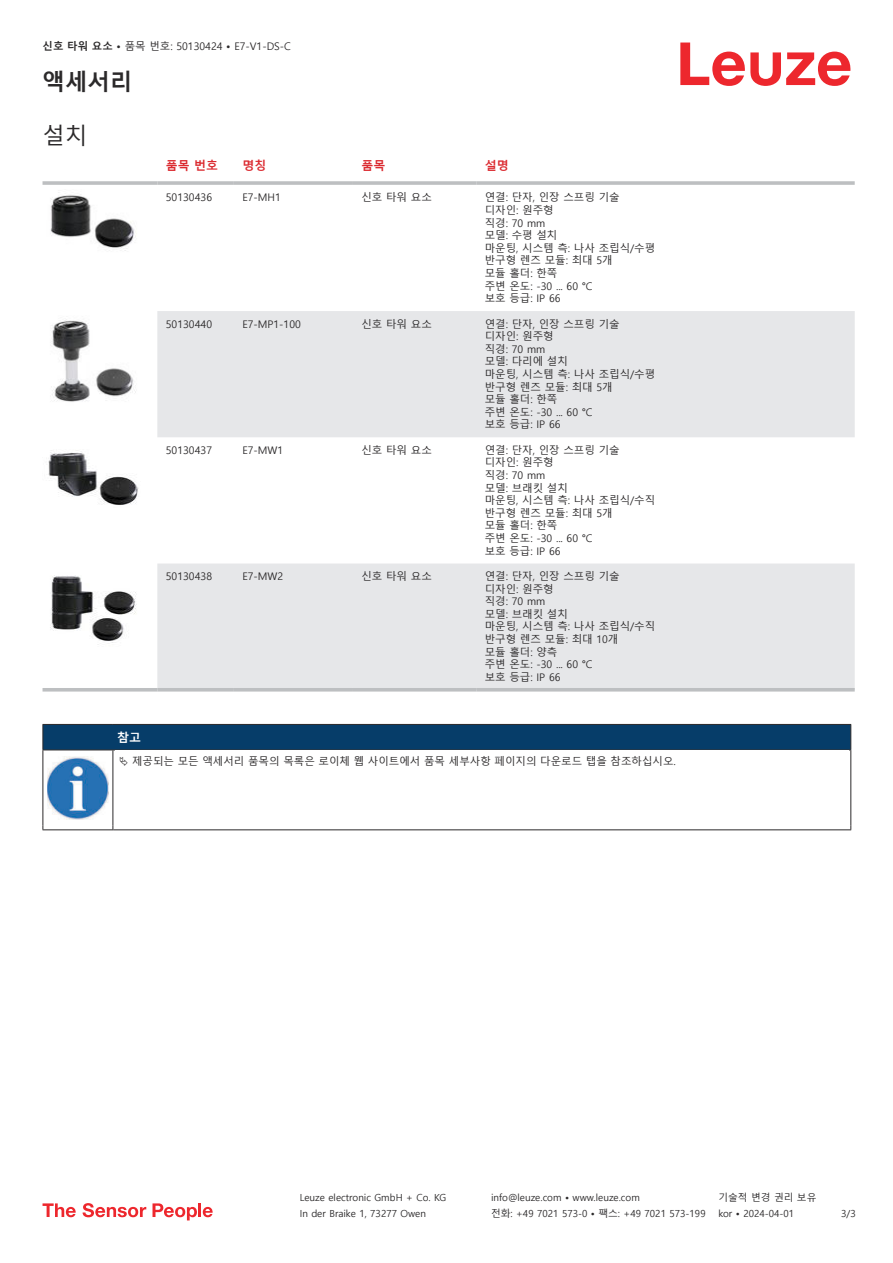
<style>
.page{position:relative;width:893px;height:1263px;background:#fff}
.page>*{position:absolute;margin:0;border:0;box-sizing:border-box;transform-origin:0 0}
.t1{font:700 22.5px "Malgun Gothic";color:#2b292a}
.t2{font:22.5px "Malgun Gothic";color:#2b292a}
.t3{font:700 12px "Malgun Gothic";color:#db2a30}
.t4{font:700 12px "Malgun Gothic";color:#fff}
.t5{font:10.5px/12.6px "Malgun Gothic";color:#2b292a}
.t6{font:9.75px "Malgun Gothic";color:#2b292a}
.s1{font-weight:700}
</style>
<div class="page">
<svg style="left:680px;top:43px;width:170px;height:43px"></svg>
<svg style="left:157px;top:311px;width:698px;height:377px;fill:#e6e7e9"></svg>
<hr style="left:43px;top:181px;width:114px;height:4px;background:#bdbfc1">
<hr style="left:157px;top:181px;width:77px;height:4px;background:#c8cacb">
<hr style="left:234px;top:181px;width:119px;height:4px;background:#c3c5c6">
<hr style="left:353px;top:181px;width:123px;height:4px;background:#bdbfc1">
<hr style="left:476px;top:181px;width:379px;height:4px;background:#c8cacb">
<hr style="left:43px;top:688px;width:114px;height:3px;background:#bdbfc1">
<hr style="left:157px;top:688px;width:77px;height:3px;background:#bdbfc1">
<hr style="left:234px;top:688px;width:119px;height:3px;background:#bdbfc1">
<hr style="left:353px;top:688px;width:123px;height:3px;background:#bdbfc1">
<hr style="left:476px;top:688px;width:379px;height:3px;background:#bdbfc1">
<img style="left:50px;top:192px;width:86px;height:59px">
<img style="left:51px;top:319px;width:85px;height:83px">
<img style="left:48px;top:450px;width:91px;height:55px">
<img style="left:50px;top:575px;width:87px;height:70px">
<div style="left:43px;top:724px;width:808px;height:26px;background:#063d69"></div>
<hr style="left:113px;top:749px;width:738px;height:1px;background:#2b292a">
<hr style="left:43px;top:750px;width:1px;height:75px;background:#2b292a">
<hr style="left:113px;top:750px;width:1px;height:75px;background:#2b292a">
<hr style="left:850px;top:750px;width:1px;height:75px;background:#2b292a">
<hr style="left:43px;top:829px;width:70px;height:1px;background:#2b292a">
<hr style="left:113px;top:829px;width:738px;height:1px;background:#2b292a">
<img style="left:47px;top:756px;width:61px;height:63px">
<svg style="left:43px;top:1203px;width:33px;height:14px"></svg>
<svg style="left:83px;top:1203px;width:63px;height:14px"></svg>
<svg style="left:153px;top:1203px;width:44px;height:17px"></svg>
<hr style="left:198px;top:1203px;width:3px;height:14px;background:#ed272d">
<svg style="left:203px;top:1207px;width:10px;height:10px"></svg>
<p class="t5" style="left:43px;top:40px;width:250px"><span class="s1">신호 타워 요소 •</span> 품목 번호: 50130424 <span class="s1">•</span> E7-V1-DS-C</p>
<h1 class="t1" style="left:43px;top:69px;width:91px">액세서리</h1>
<h1 class="t2" style="left:43px;top:123px;width:46px">설치</h1>
<p class="t3" style="left:166px;top:159px;width:54px">품목 번호</p>
<p class="t3" style="left:242px;top:159px;width:25px">명칭</p>
<p class="t3" style="left:361px;top:159px;width:25px">품목</p>
<p class="t3" style="left:485px;top:159px;width:25px">설명</p>
<p class="t5" style="left:166px;top:191px;width:48px">50130436</p>
<p class="t5" style="left:242px;top:191px;width:40px">E7-MH1</p>
<p class="t5" style="left:361px;top:191px;width:72px">신호 타워 요소</p>
<p class="t5" style="left:485px;top:191px;width:172px">연결: 단자, 인장 스프링 기술 디자인: 원주형<br>직경: 70 mm<br>모델: 수평 설치<br>마운팅, 시스템 측: 나사 조립식/수평 반구형 렌즈 모듈: 최대 5개<br>모듈 홀더: 한쪽<br>주변 온도: -30 ... 60 °C<br>보호 등급: IP 66</p>
<p class="t5" style="left:166px;top:318px;width:48px">50130440</p>
<p class="t5" style="left:242px;top:318px;width:60px">E7-MP1-100</p>
<p class="t5" style="left:361px;top:318px;width:72px">신호 타워 요소</p>
<p class="t5" style="left:485px;top:318px;width:172px">연결: 단자, 인장 스프링 기술 디자인: 원주형<br>직경: 70 mm<br>모델: 다리에 설치<br>마운팅, 시스템 측: 나사 조립식/수평 반구형 렌즈 모듈: 최대 5개<br>모듈 홀더: 한쪽<br>주변 온도: -30 ... 60 °C<br>보호 등급: IP 66</p>
<p class="t5" style="left:166px;top:444px;width:48px">50130437</p>
<p class="t5" style="left:242px;top:444px;width:42px">E7-MW1</p>
<p class="t5" style="left:361px;top:444px;width:72px">신호 타워 요소</p>
<p class="t5" style="left:485px;top:444px;width:172px">연결: 단자, 인장 스프링 기술 디자인: 원주형<br>직경: 70 mm<br>모델: 브래킷 설치<br>마운팅, 시스템 측: 나사 조립식/수직 반구형 렌즈 모듈: 최대 5개<br>모듈 홀더: 한쪽<br>주변 온도: -30 ... 60 °C<br>보호 등급: IP 66</p>
<p class="t5" style="left:166px;top:570px;width:48px">50130438</p>
<p class="t5" style="left:242px;top:570px;width:42px">E7-MW2</p>
<p class="t5" style="left:361px;top:570px;width:72px">신호 타워 요소</p>
<p class="t5" style="left:485px;top:570px;width:172px">연결: 단자, 인장 스프링 기술 디자인: 원주형<br>직경: 70 mm<br>모델: 브래킷 설치<br>마운팅, 시스템 측: 나사 조립식/수직 반구형 렌즈 모듈: 최대 10개<br>모듈 홀더: 양측<br>주변 온도: -30 ... 60 °C<br>보호 등급: IP 66</p>
<p class="t4" style="left:117px;top:731px;width:25px">참고</p>
<p class="t5" style="left:132px;top:755px;width:545px">제공되는 모든 액세서리 품목의 목록은 로이체 웹 사이트에서 품목 세부사항 페이지의 다운로드 탭을 참조하십시오.</p>
<p class="t6" style="left:300px;top:1192px;width:148px">Leuze electronic GmbH + Co. KG</p>
<p class="t6" style="left:491px;top:1192px;width:150px">info@leuze.com • www.leuze.com</p>
<p class="t6" style="left:718px;top:1192px;width:100px">기술적 변경 권리 보유</p>
<p class="t6" style="left:300px;top:1208px;width:128px">In der Braike 1, 73277 Owen</p>
<p class="t6" style="left:491px;top:1208px;width:216px">전화: +49 7021 573-0 • 팩스: +49 7021 573-199</p>
<p class="t6" style="left:718px;top:1208px;width:77px">kor • 2024-04-01</p>
<p class="t6" style="left:841px;top:1208px;width:16px">3/3</p>
</div>
